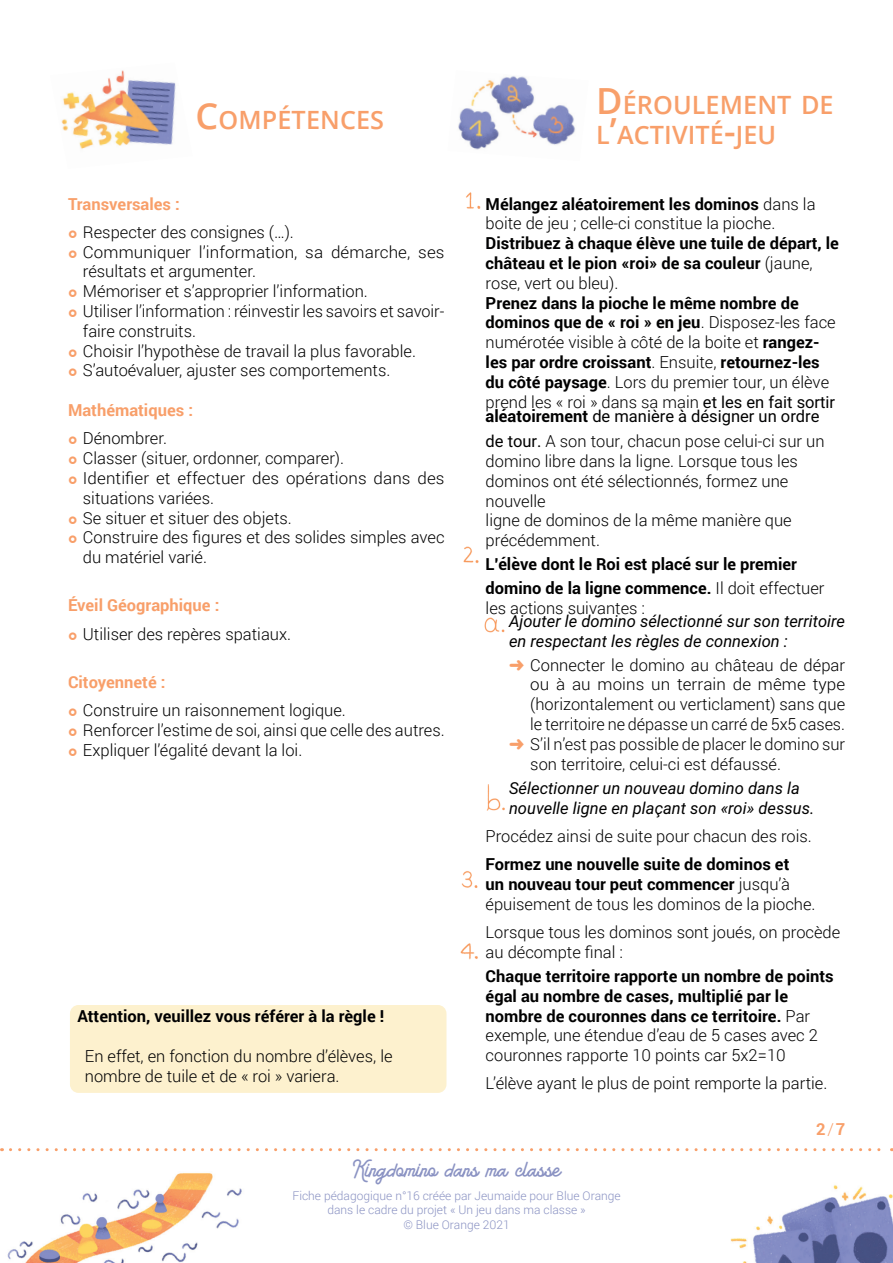
<style>
.page{position:relative;width:893px;height:1263px;background:#fff}
.page>*{position:absolute;margin:0;border:0;box-sizing:border-box;transform-origin:0 0}
.t1{font:600 25.2px/30px "Open Sans";letter-spacing:.005em;color:#f89f6a}
.t2{font:24px "American Lemon";color:#8b93c3}
.t3{font:300 16.5px/19.8px "Roboto";color:#000001}
.t4{font:700 16.5px/19.8px "Roboto";color:#000001}
.t5{font:italic 16.5px/19.8px "Roboto";color:#000001}
.t6{font:16.5px/24.8px "Roboto";color:#000001}
.t7{font:700 16.5px "Roboto";color:#f89f6a}
.t8{font:300 12px/14.4px "Roboto";color:#8b93c3;text-align:center}
.s1{font-size:36px}
.s2{font-weight:700}
.s3{font-weight:300}
.s4{font-weight:400}
.s5{color:#f89f6a}
</style>
<div class="page">
<img style="left:7px;top:1173px;width:235px;height:90px">
<img style="left:730px;top:1185px;width:163px;height:78px">
<svg style="left:10px;top:1148px;width:882px;height:3px"></svg>
<img style="left:466px;top:192px;width:15px;height:17px">
<img style="left:463px;top:546px;width:16px;height:17px">
<img style="left:461px;top:871px;width:17px;height:17px">
<img style="left:460px;top:943px;width:18px;height:17px">
<img style="left:458px;top:76px;width:117px;height:74px">
<img style="left:61px;top:70px;width:115px;height:79px">
<div style="left:70px;top:1005px;width:376px;height:88px;background:#fdf1ce;border-radius:9px"></div>
<img style="left:484px;top:617px;width:21px;height:16px">
<img style="left:486px;top:784px;width:19px;height:27px">
<h1 class="t1" style="left:196px;top:105px;width:190px"><span class="s1">C</span>OMPÉTENCES</h1>
<p class="t7" style="left:68px;top:192px;width:113px">Transversales :</p>
<p class="t3" style="left:83px;top:221px;width:363px">Respecter des consignes (…).<br>Communiquer l’information, sa démarche, ses résultats et argumenter.<br>Mémoriser et s’approprier l’information.<br>Utiliser l’information : réinvestir les savoirs et savoir&shy;faire construits.<br>Choisir l’hypothèse de travail la plus favorable.<br>S’autoévaluer, ajuster ses comportements.</p>
<p class="t7" style="left:68px;top:398px;width:127px">Mathématiques :</p>
<p class="t3" style="left:83px;top:428px;width:363px">Dénombrer.<br>Classer (situer, ordonner, comparer).<br>Identifier et effectuer des opérations dans des situations variées.<br>Se situer et situer des objets.<br>Construire des figures et des solides simples avec du matériel varié.</p>
<p class="t7" style="left:68px;top:594px;width:153px">Éveil Géographique :</p>
<p class="t3" style="left:83px;top:623px;width:210px">Utiliser des repères spatiaux.</p>
<p class="t7" style="left:68px;top:670px;width:99px">Citoyenneté :</p>
<p class="t3" style="left:83px;top:700px;width:363px">Construire un raisonnement logique.<br>Renforcer l’estime de soi, ainsi que celle des autres.<br>Expliquer l’égalité devant la loi.</p>
<p class="t4" style="left:77px;top:1006px;width:308px">Attention, veuillez vous référer à la règle !</p>
<p class="t3" style="left:85px;top:1045px;width:309px">En effet, en fonction du nombre d’élèves, le nombre de tuile et de « roi » variera.</p>
<h1 class="t1" style="left:596px;top:90px;width:239px"><span class="s1">D</span>ÉROULEMENT DE<br>L<span class="s1">’</span>ACTIVITÉ<span class="s1">-</span>JEU</h1>
<p class="t3" style="left:486px;top:193px;width:331px"><span class="s2">Mélangez aléatoirement les dominos</span> dans la boite de jeu ; celle-ci constitue la pioche.</p>
<p class="t4" style="left:486px;top:233px;width:355px">Distribuez à chaque élève une tuile de départ, le château et le pion «roi» de sa couleur <span class="s3">(jaune, rose, vert ou bleu).</span></p>
<p class="t4" style="left:486px;top:292px;width:352px">Prenez dans la pioche le même nombre de dominos que de « roi » en jeu<span class="s3">. Disposez-les face numérotée visible à côté de la boite et</span> rangez&shy;les par ordre croissant<span class="s3">. Ensuite,</span> retournez-les du côté paysage<span class="s3">. Lors du premier tour, un élève prend les « roi » dans sa main</span> <span class="s4">et les en fait sortir</span></p>
<p class="t6" style="left:486px;top:404px;width:340px"><span class="s2">aléatoirement</span> de manière à désigner un ordre de tour. <span class="s3">A son tour, chacun pose celui-ci sur un</span></p>
<p class="t3" style="left:486px;top:451px;width:314px">domino libre dans la ligne. Lorsque tous les dominos ont été sélectionnés, formez une nouvelle<br>ligne de dominos de la même manière que précédemment.</p>
<p class="t4" style="left:486px;top:551px;width:340px;line-height:24.8px">L'élève dont le Roi est placé sur le premier domino de la ligne commence. <span class="s3">Il doit effectuer</span></p>
<p class="t3" style="left:486px;top:598px;width:161px">les actions suivantes :</p>
<p class="t5" style="left:509px;top:610px;width:338px">Ajouter le domino sélectionné sur son territoire en respectant les règles de connexion :</p>
<p class="t3" style="left:509px;top:654px;width:338px"><span class="s5">➜</span> Connecter le domino au château de dépar</p>
<p class="t3" style="left:530px;top:674px;width:316px">ou à au moins un terrain de même type</p>
<p class="t3" style="left:530px;top:694px;width:316px">(horizontalement ou verticlament) sans que</p>
<p class="t3" style="left:530px;top:714px;width:316px">le territoire ne dépasse un carré de 5x5 cases.</p>
<p class="t3" style="left:509px;top:733px;width:338px"><span class="s5">➜</span> S’il n’est pas possible de placer le domino sur</p>
<p class="t3" style="left:530px;top:753px;width:252px">son territoire, celui-ci est défaussé.</p>
<p class="t5" style="left:509px;top:777px;width:307px">Sélectionner un nouveau domino dans la nouvelle ligne en plaçant son «roi» dessus.</p>
<p class="t3" style="left:486px;top:825px;width:328px">Procédez ainsi de suite pour chacun des rois.</p>
<p class="t4" style="left:486px;top:854px;width:331px">Formez une nouvelle suite de dominos et<br>un nouveau tour peut commencer <span class="s3">jusqu’à épuisement de tous les dominos de la pioche.</span></p>
<p class="t3" style="left:486px;top:922px;width:356px">Lorsque tous les dominos sont joués, on procède au décompte final :</p>
<p class="t4" style="left:486px;top:965px;width:350px">Chaque territoire rapporte un nombre de points égal au nombre de cases, multiplié par le nombre de couronnes dans ce territoire. <span class="s3">Par exemple, une étendue d’eau de 5 cases avec 2 couronnes rapporte 10 points car 5x2=10</span></p>
<p class="t3" style="left:486px;top:1073px;width:343px">L’élève ayant le plus de point remporte la partie.</p>
<p class="t7" style="left:816px;top:1117px;width:30px">2 <span class="s3">/</span> 7</p>
<h2 class="t2" style="left:353px;top:1152px;width:208px">Kingdomino dans ma classe</h2>
<p class="t8" style="left:292px;top:1188px;width:330px">Fiche pédagogique n°16 créée par Jeumaide pour Blue Orange dans le cadre du projet « Un jeu dans ma classe »<br>© Blue Orange 2021</p>
</div>
